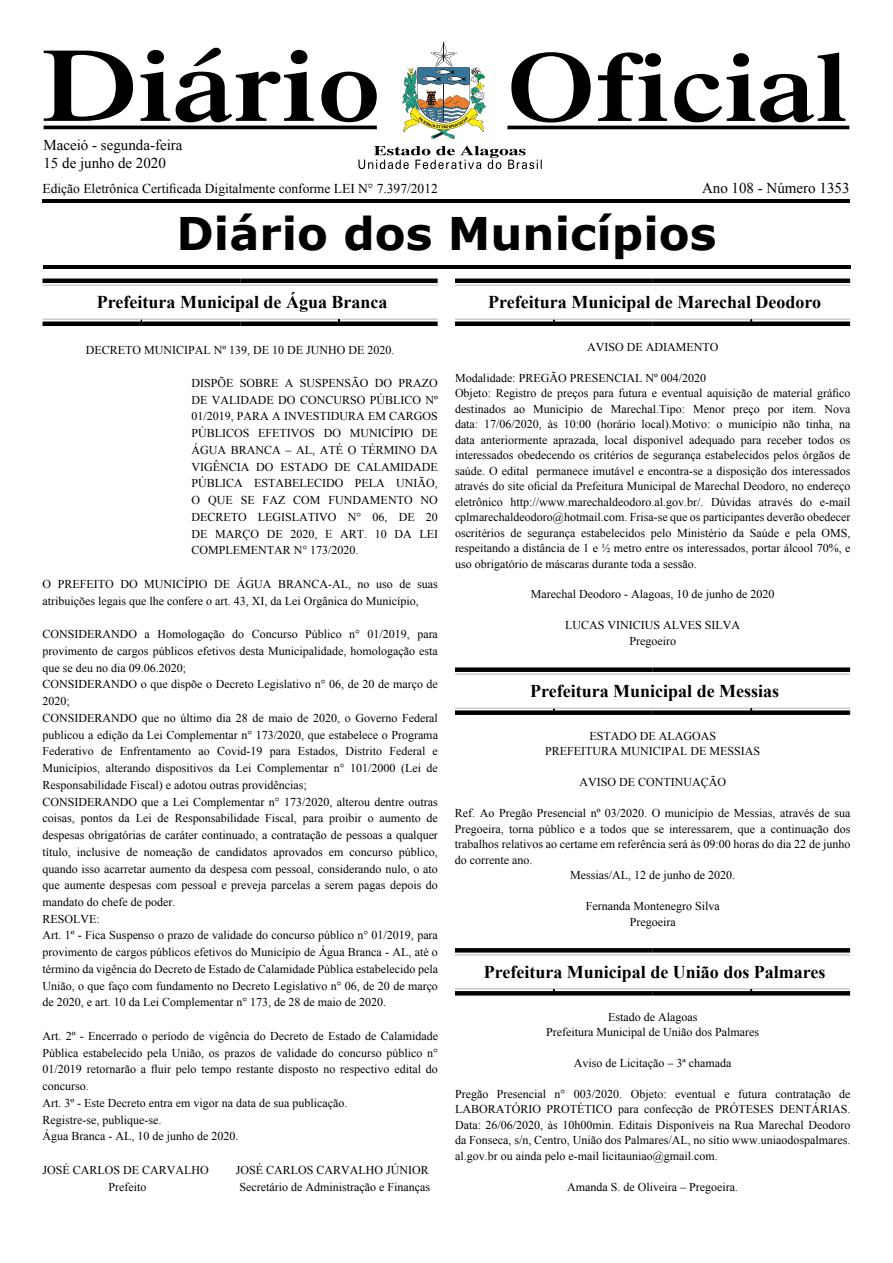
<style>
.page{position:relative;width:893px;height:1263px;background:#fff}
.page>*{position:absolute;margin:0;border:0;box-sizing:border-box;transform-origin:0 0}
.t1{font:700 45px "Verdana";color:#000}
.t2{font:700 18px "Times New Roman";color:#000}
.t3{font:15px/18px "Times New Roman";color:#000}
.t4{font:13.5px "Times New Roman";color:#000}
.t5{font:12px/16.8px "Times New Roman";color:#000}
</style>
<div class="page">
<hr style="left:507px;top:126px;width:342px;height:3px;background:#000">
<svg style="left:44px;top:43px;width:801px;height:126px"></svg>
<hr style="left:43px;top:200px;width:807px;height:3px;background:#000">
<hr style="left:43px;top:265px;width:808px;height:3px;background:#000">
<hr style="left:43px;top:279px;width:197px;height:4px;background:#000">
<hr style="left:240px;top:279px;width:198px;height:4px;background:#000">
<hr style="left:43px;top:285px;width:197px;height:1px;background:#ccc">
<hr style="left:240px;top:285px;width:198px;height:1px;background:#ccc">
<hr style="left:43px;top:318px;width:197px;height:2px;background:#ccc">
<hr style="left:240px;top:318px;width:198px;height:2px;background:#ccc">
<div style="left:43px;top:321px;width:197px;height:5px;background:#000"></div>
<div style="left:240px;top:321px;width:198px;height:5px;background:#000"></div>
<hr style="left:455px;top:279px;width:198px;height:4px;background:#000">
<hr style="left:653px;top:279px;width:197px;height:4px;background:#000">
<hr style="left:455px;top:285px;width:198px;height:1px;background:#ccc">
<hr style="left:653px;top:285px;width:197px;height:1px;background:#ccc">
<hr style="left:455px;top:318px;width:198px;height:2px;background:#ccc">
<hr style="left:653px;top:318px;width:197px;height:2px;background:#ccc">
<div style="left:455px;top:321px;width:198px;height:5px;background:#000"></div>
<div style="left:653px;top:321px;width:197px;height:5px;background:#000"></div>
<div style="left:455px;top:667px;width:198px;height:5px;background:#000"></div>
<div style="left:653px;top:667px;width:197px;height:5px;background:#000"></div>
<hr style="left:455px;top:673px;width:198px;height:2px;background:#ccc">
<hr style="left:653px;top:673px;width:197px;height:2px;background:#ccc">
<hr style="left:455px;top:707px;width:198px;height:2px;background:#ccc">
<hr style="left:653px;top:707px;width:197px;height:2px;background:#ccc">
<div style="left:455px;top:710px;width:198px;height:5px;background:#000"></div>
<div style="left:653px;top:710px;width:197px;height:5px;background:#000"></div>
<svg style="left:455px;top:948px;width:198px;height:4px"></svg>
<svg style="left:653px;top:948px;width:197px;height:4px"></svg>
<hr style="left:455px;top:954px;width:198px;height:1px;background:#ccc">
<hr style="left:653px;top:954px;width:197px;height:1px;background:#ccc">
<hr style="left:455px;top:988px;width:198px;height:1px;background:#ccc">
<hr style="left:653px;top:988px;width:197px;height:1px;background:#ccc">
<svg style="left:455px;top:991px;width:198px;height:4px"></svg>
<svg style="left:653px;top:991px;width:197px;height:4px"></svg>
<p class="t3" style="left:43px;top:136px;width:141px">Maceió - segunda-feira<br>15 de junho de 2020</p>
<p class="t4" style="left:43px;top:180px;width:397px">Edição Eletrônica Certificada Digitalmente conforme LEI N° 7.397/2012</p>
<p class="t3" style="left:702px;top:179px;width:149px">Ano 108 - Número 1353</p>
<h1 class="t1" style="left:177px;top:202px;width:541px">Diário dos Municípios</h1>
<h2 class="t2" style="left:97px;top:290px;width:292px">Prefeitura Municipal de Água Branca</h2>
<p class="t5" style="left:86px;top:341px;width:310px">DECRETO MUNICIPAL Nº 139, DE 10 DE JUNHO DE 2020.</p>
<p class="t5" style="left:191px;top:374px;width:248px;text-align:justify">DISPÕE SOBRE A SUSPENSÃO DO PRAZO DE VALIDADE DO CONCURSO PÚBLICO Nº 01/2019, PARA A INVESTIDURA EM CARGOS PÚBLICOS EFETIVOS DO MUNICÍPIO DE ÁGUA BRANCA – AL, ATÉ O TÉRMINO DA VIGÊNCIA DO ESTADO DE CALAMIDADE PÚBLICA ESTABELECIDO PELA UNIÃO, O QUE SE FAZ COM FUNDAMENTO NO DECRETO LEGISLATIVO N° 06, DE 20<br>DE MARÇO DE 2020, E ART. 10 DA LEI COMPLEMENTAR N° 173/2020.</p>
<p class="t5" style="left:43px;top:575px;width:397px">O PREFEITO DO MUNICÍPIO DE ÁGUA BRANCA-AL, no uso de suas atribuições legais que lhe confere o art. 43, XI, da Lei Orgânica do Município,</p>
<p class="t5" style="left:43px;top:625px;width:397px">CONSIDERANDO a Homologação do Concurso Público n° 01/2019, para provimento de cargos públicos efetivos desta Municipalidade, homologação esta que se deu no dia 09.06.2020;<br>CONSIDERANDO o que dispõe o Decreto Legislativo n° 06, de 20 de março de 2020;<br>CONSIDERANDO que no último dia 28 de maio de 2020, o Governo Federal publicou a edição da Lei Complementar n° 173/2020, que estabelece o Programa Federativo de Enfrentamento ao Covid-19 para Estados, Distrito Federal e Municípios, alterando dispositivos da Lei Complementar n° 101/2000 (Lei de Responsabilidade Fiscal) e adotou outras providências;<br>CONSIDERANDO que a Lei Complementar n° 173/2020, alterou dentre outras coisas, pontos da Lei de Responsabilidade Fiscal, para proibir o aumento de despesas obrigatórias de caráter continuado, a contratação de pessoas a qualquer título, inclusive de nomeação de candidatos aprovados em concurso público, quando isso acarretar aumento da despesa com pessoal, considerando nulo, o ato que aumente despesas com pessoal e preveja parcelas a serem pagas depois do mandato do chefe de poder.<br>RESOLVE:<br>Art. 1º - Fica Suspenso o prazo de validade do concurso público n° 01/2019, para provimento de cargos públicos efetivos do Município de Água Branca - AL, até o término da vigência do Decreto de Estado de Calamidade Pública estabelecido pela União, o que faço com fundamento no Decreto Legislativo n° 06, de 20 de março de 2020, e art. 10 da Lei Complementar n° 173, de 28 de maio de 2020.</p>
<p class="t5" style="left:43px;top:1027px;width:397px">Art. 2º - Encerrado o período de vigência do Decreto de Estado de Calamidade Pública estabelecido pela União, os prazos de validade do concurso público n° 01/2019 retornarão a fluir pelo tempo restante disposto no respectivo edital do concurso.<br>Art. 3º - Este Decreto entra em vigor na data de sua publicação.<br>Registre-se, publique-se.<br>Água Branca - AL, 10 de junho de 2020.</p>
<p class="t5" style="left:43px;top:1161px;width:168px">JOSÉ CARLOS DE CARVALHO</p>
<p class="t5" style="left:236px;top:1161px;width:194px">JOSÉ CARLOS CARVALHO JÚNIOR</p>
<p class="t5" style="left:109px;top:1178px;width:39px">Prefeito</p>
<p class="t5" style="left:240px;top:1178px;width:192px">Secretário de Administração e Finanças</p>
<h2 class="t2" style="left:488px;top:290px;width:334px">Prefeitura Municipal de Marechal Deodoro</h2>
<p class="t5" style="left:587px;top:338px;width:133px">AVISO DE ADIAMENTO</p>
<p class="t5" style="left:455px;top:370px;width:397px;line-height:15.5px">Modalidade: PREGÃO PRESENCIAL Nº 004/2020<br>Objeto: Registro de preços para futura e eventual aquisição de material gráfico destinados ao Município de Marechal.Tipo: Menor preço por item. Nova data: 17/06/2020, às 10:00 (horário local).Motivo: o município não tinha, na data anteriormente aprazada, local disponível adequado para receber todos os interessados obedecendo os critérios de segurança estabelecidos pelos órgãos de saúde. O edital permanece imutável e encontra-se a disposição dos interessados através do site oficial da Prefeitura Municipal de Marechal Deodoro, no endereço eletrônico http://www.marechaldeodoro.al.gov.br/. Dúvidas através do e-mail cplmarechaldeodoro@hotmail.com. Frisa-se que os participantes deverão obedecer oscritérios de segurança estabelecidos pelo Ministério da Saúde e pela OMS, respeitando a distância de 1 e ½ metro entre os interessados, portar álcool 70%, e uso obrigatório de máscaras durante toda a sessão.</p>
<p class="t5" style="left:531px;top:586px;width:245px">Marechal Deodoro - Alagoas, 10 de junho de 2020</p>
<p class="t5" style="left:565px;top:617px;width:176px;line-height:15.5px;text-align:center">LUCAS VINICIUS ALVES SILVA<br>Pregoeiro</p>
<h2 class="t2" style="left:530px;top:679px;width:251px">Prefeitura Municipal de Messias</h2>
<p class="t5" style="left:545px;top:728px;width:217px;line-height:15.5px;text-align:center">ESTADO DE ALAGOAS<br>PREFEITURA MUNICIPAL DE MESSIAS</p>
<p class="t5" style="left:579px;top:774px;width:148px">AVISO DE CONTINUAÇÃO</p>
<p class="t5" style="left:455px;top:805px;width:397px">Ref. Ao Pregão Presencial nº 03/2020. O município de Messias, através de sua</p>
<p class="t5" style="left:455px;top:820px;width:397px">Pregoeira, torna público e a todos que se interessarem, que a continuação dos</p>
<p class="t5" style="left:455px;top:835px;width:397px">trabalhos relativos ao certame em referência será às 09:00 horas do dia 22 de junho</p>
<p class="t5" style="left:455px;top:851px;width:79px">do corrente ano.</p>
<p class="t5" style="left:570px;top:866px;width:166px">Messias/AL, 12 de junho de 2020.</p>
<p class="t5" style="left:586px;top:898px;width:135px;line-height:15.5px;text-align:center">Fernanda Montenegro Silva<br>Pregoeira</p>
<h2 class="t2" style="left:484px;top:959px;width:343px">Prefeitura Municipal de União dos Palmares</h2>
<p class="t5" style="left:546px;top:1008px;width:214px;line-height:15.5px;text-align:center">Estado de Alagoas<br>Prefeitura Municipal de União dos Palmares</p>
<p class="t5" style="left:574px;top:1054px;width:159px">Aviso de Licitação – 3ª chamada</p>
<p class="t5" style="left:455px;top:1086px;width:397px;line-height:15.5px;text-align:justify">Pregão Presencial n° 003/2020. Objeto: eventual e futura contratação de LABORATÓRIO PROTÉTICO para confecção de PRÓTESES DENTÁRIAS.<br>Data: 26/06/2020, às 10h00min. Editais Disponíveis na Rua Marechal Deodoro da Fonseca, s/n, Centro, União dos Palmares/AL, no sítio www.uniaodospalmares. al.gov.br ou ainda pelo e-mail licitauniao@gmail.com.</p>
<p class="t5" style="left:567px;top:1178px;width:172px">Amanda S. de Oliveira – Pregoeira.</p>
</div>
